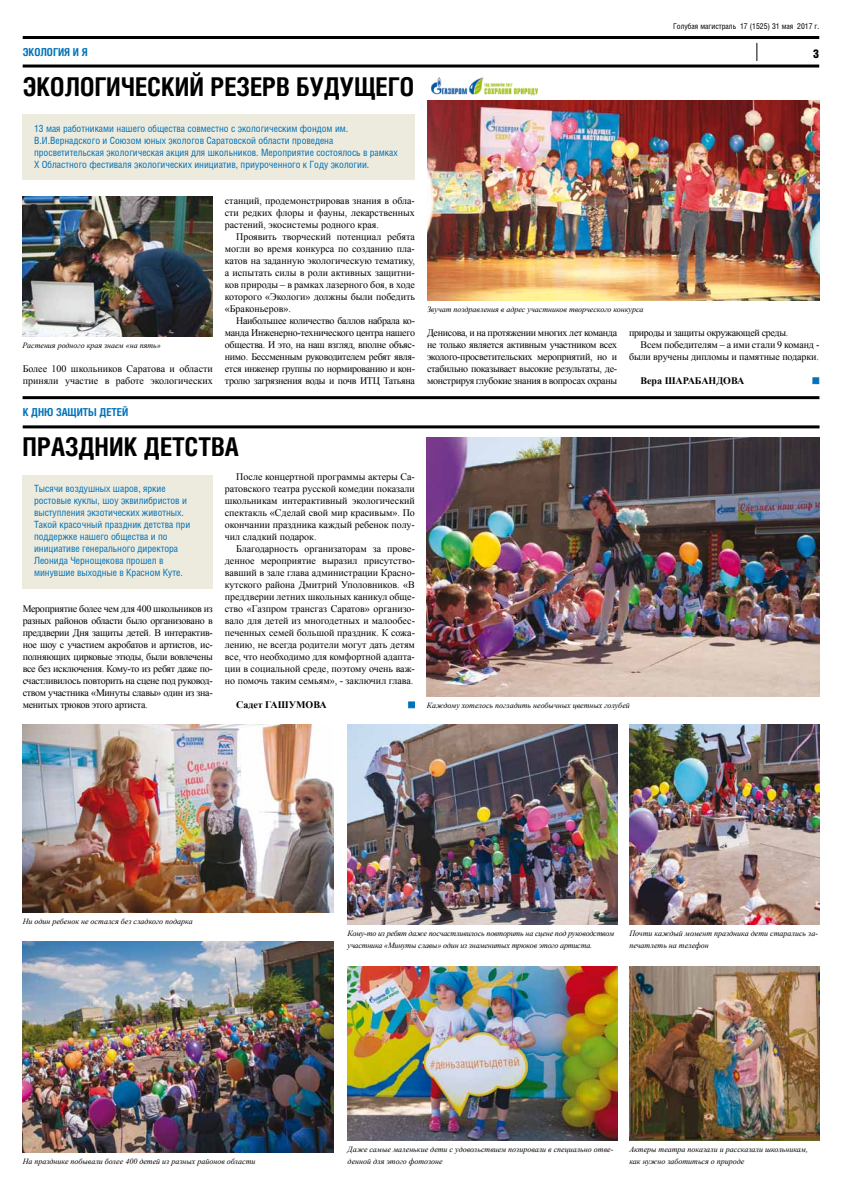
<style>
.page{position:relative;width:842px;height:1191px;background:#fff}
.page>*{position:absolute;margin:0;border:0;box-sizing:border-box;transform-origin:0 0}
.t1{font:700 26px "Helios Cond";color:#000}
.t2{font:900 12px "Helios Cond";color:#000}
.t3{font:700 11px "Helios Cond";color:#0072ba}
.t4{font:10px/12px "Times New Roman";letter-spacing:-.01em;color:#000;text-align:justify}
.t5{font:10px/12px "Helios Cond";color:#0072ba}
.t6{font:10px "Times New Roman";letter-spacing:-.03em;color:#000}
.t7{font:700 10px "Times New Roman";color:#000}
.t8{font:italic 8px/12px "Times New Roman";color:#000}
.t9{font:italic 8px/12px "Times New Roman";letter-spacing:-.02em;color:#000}
.t10{font:8px "Helios Cond";color:#000}
</style>
<div class="page">
<hr style="left:23px;top:36px;width:796px;height:3px;background:#000">
<hr style="left:23px;top:64px;width:796px;height:3px;background:#000">
<svg style="left:757px;top:43px;width:1px;height:18px"></svg>
<div style="left:408px;top:701px;width:7px;height:7px;background:#0072ba;border:1px solid #0072ba"></div>
<div style="left:812px;top:377px;width:7px;height:7px;background:#0072ba;border:1px solid #0072ba"></div>
<div style="left:23px;top:115px;width:392px;height:65px;background:#edebdd"></div>
<img style="left:427px;top:100px;width:392px;height:200px">
<img style="left:23px;top:197px;width:190px;height:139px">
<hr style="left:23px;top:396px;width:796px;height:3px;background:#000">
<hr style="left:23px;top:425px;width:796px;height:3px;background:#000">
<div style="left:23px;top:475px;width:190px;height:113px;background:#edebdd"></div>
<img style="left:427px;top:437px;width:392px;height:259px">
<img style="left:348px;top:966px;width:269px;height:174px">
<img style="left:23px;top:941px;width:310px;height:211px">
<img style="left:348px;top:724px;width:269px;height:200px">
<img style="left:23px;top:725px;width:310px;height:187px">
<img style="left:629px;top:724px;width:190px;height:200px">
<img style="left:629px;top:966px;width:190px;height:174px">
<img style="left:431px;top:77px;width:108px;height:19px">
<p class="t10" style="left:673px;top:21px;width:148px">Голубая магистраль 17 (1525) 31 мая 2017 г.</p>
<p class="t3" style="left:23px;top:46px;width:66px">Экология и Я</p>
<p class="t2" style="left:813px;top:47px;width:8px">3</p>
<h1 class="t1" style="left:23px;top:72px;width:393px">Экологический резерв будущего</h1>
<p class="t5" style="left:34px;top:123px;width:365px">13 мая работниками нашего общества совместно с экологическим фондом им.<br>В.И.Вернадского и Союзом юных экологов Саратовской области проведена просветительская экологическая акция для школьников. Мероприятие состоялось в рамках Х Областного фестиваля экологических инициатив, приуроченного к Году экологии.</p>
<p class="t8" style="left:23px;top:339px;width:140px">Растения родного края знаем «на пять»</p>
<p class="t4" style="left:23px;top:362px;width:192px">Более 100 школьников Саратова и области приняли участие в работе экологических</p>
<p class="t3" style="left:23px;top:406px;width:107px">К дню защиты детей</p>
<p class="t4" style="left:225px;top:194px;width:192px">станций, продемонстрировав знания в обла&shy;сти редких флоры и фауны, лекарственных растений, экосистемы родного края.</p>
<p class="t4" style="left:225px;top:230px;width:192px;text-indent:11px">Проявить творческий потенциал ребята могли во время конкурса по созданию пла&shy;катов на заданную экологическую тематику, а испытать силы в роли активных защитни&shy;ков природы – в рамках лазерного боя, в ходе которого «Экологи» должны были победить «Браконьеров».</p>
<p class="t4" style="left:225px;top:314px;width:192px;text-indent:11px">Наибольшее количество баллов набрала ко&shy;манда Инженерно-технического центра нашего общества. И это, на наш взгляд, вполне объяс&shy;нимо. Бессменным руководителем ребят явля&shy;ется инженер группы по нормированию и кон&shy;тролю загрязнения воды и почв ИТЦ Татьяна</p>
<p class="t8" style="left:427px;top:303px;width:218px">Звучат поздравления в адрес участников творческого конкурса</p>
<p class="t4" style="left:427px;top:326px;width:192px">Денисова, и на протяжении многих лет команда не только является активным участником всех эколого-просветительских мероприятий, но и стабильно показывает высокие результаты, де&shy;монстрируя глубокие знания в вопросах охраны</p>
<p class="t6" style="left:629px;top:326px;width:161px">природы и защиты окружающей среды.</p>
<p class="t4" style="left:640px;top:338px;width:180px">Всем победителям – а ими стали 9 команд -</p>
<p class="t4" style="left:629px;top:350px;width:191px">были вручены дипломы и памятные подарки.</p>
<p class="t7" style="left:640px;top:374px;width:105px">Вера Шарабандова</p>
<h1 class="t1" style="left:23px;top:432px;width:218px">Праздник детства</h1>
<p class="t5" style="left:34px;top:483px;width:158px">Тысячи воздушных шаров, яркие ростовые куклы, шоу эквилибристов и выступления экзотических животных.<br>Такой красочный праздник детства при поддержке нашего общества и по инициативе генерального директора Леонида Чернощекова прошел в минувшие выходные в Красном Куте.</p>
<p class="t4" style="left:23px;top:602px;width:192px">Мероприятие более чем для 400 школьников из разных районов области было организовано в преддверии Дня защиты детей. В интерактив&shy;ное шоу с участием акробатов и артистов, ис&shy;полняющих цирковые этюды, были вовлечены все без исключения. Кому-то из ребят даже по&shy;счастливилось повторить на сцене под руковод&shy;ством участника «Минуты славы» один из зна&shy;менитых трюков этого артиста.</p>
<p class="t4" style="left:225px;top:470px;width:192px;text-indent:11px">После концертной программы актеры Са&shy;ратовского театра русской комедии показали школьникам интерактивный экологический спектакль «Сделай свой мир красивым». По окончании праздника каждый ребенок полу&shy;чил сладкий подарок.</p>
<p class="t4" style="left:225px;top:542px;width:192px;text-indent:11px">Благодарность организаторам за прове&shy;денное мероприятие выразил присутство&shy;вавший в зале глава администрации Красно&shy;кутского района Дмитрий Уполовников. «В преддверии летних школьных каникул обще&shy;ство «Газпром трансгаз Саратов» организо&shy;вало для детей из многодетных и малообес&shy;печенных семей большой праздник. К сожа&shy;лению, не всегда родители могут дать детям все, что необходимо для комфортной адапта&shy;ции в социальной среде, поэтому очень важ&shy;но помочь таким семьям», - заключил глава.</p>
<p class="t7" style="left:236px;top:698px;width:92px">Садет Гашумова</p>
<p class="t8" style="left:427px;top:699px;width:205px">Каждому хотелось погладить необычных цветных голубей</p>
<p class="t8" style="left:23px;top:915px;width:172px">Ни один ребенок не остался без сладкого подарка</p>
<p class="t9" style="left:348px;top:927px;width:268px">Кому-то из ребят даже посчастливилось повторить на сцене под руководством участника «Минуты славы» один из знаменитых трюков этого артиста.</p>
<p class="t8" style="left:629px;top:927px;width:190px">Почти каждый момент праздника дети старались за&shy;печатлеть на телефон</p>
<p class="t8" style="left:348px;top:1143px;width:267px">Даже самые маленькие дети с удовольствием позировали в специально отве&shy;денной для этого фотозоне</p>
<p class="t8" style="left:23px;top:1155px;width:234px">На празднике побывали более 400 детей из разных районов области</p>
<p class="t8" style="left:629px;top:1143px;width:180px">Актеры театра показали и рассказали школьникам, как нужно заботиться о природе</p>
</div>
